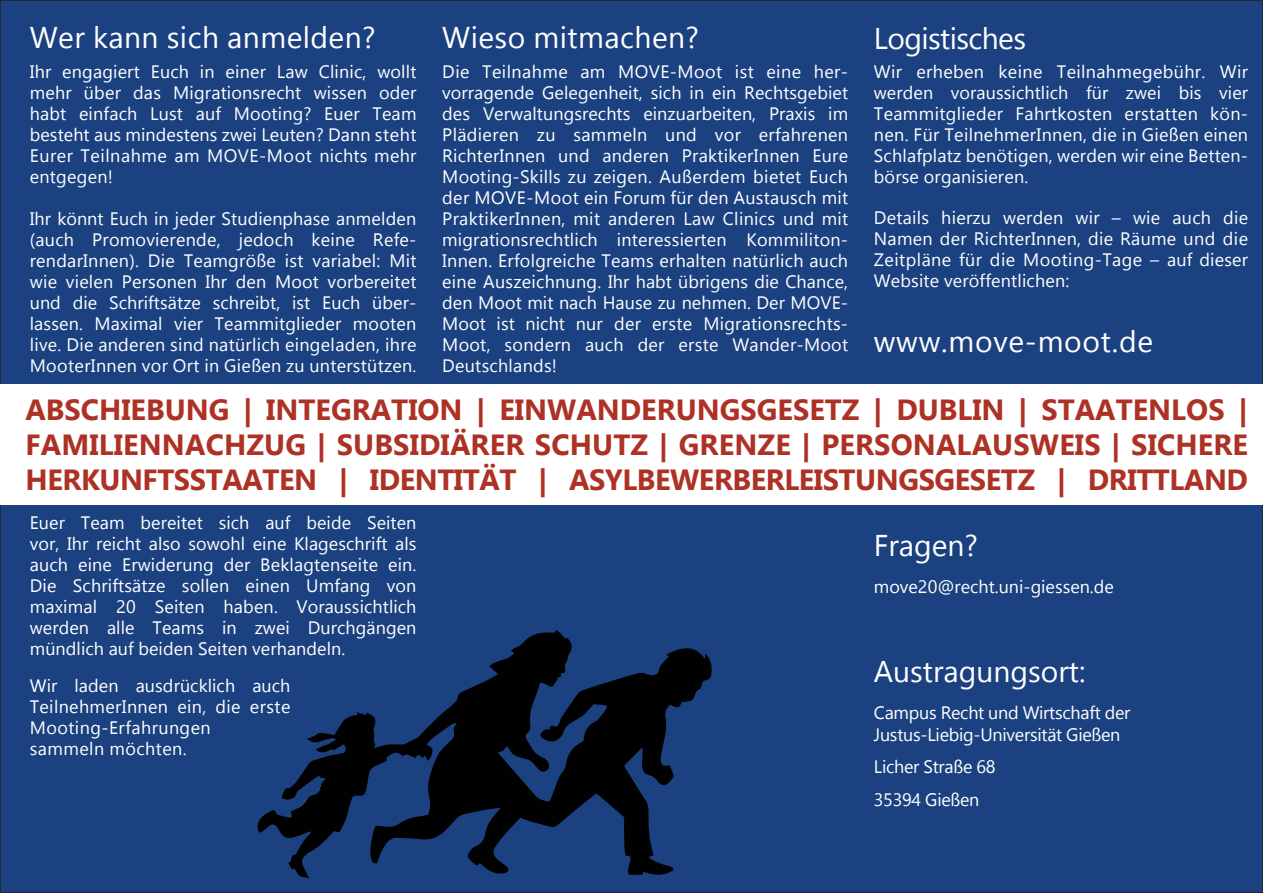
<style>
.page{position:relative;width:1263px;height:893px;background:#1b4180}
.page>*{position:absolute;margin:0;border:0;box-sizing:border-box;transform-origin:0 0}
.t1{font:30px "Gadugi";letter-spacing:.015em;color:#fff}
.t2{font:30px "Gadugi";letter-spacing:-.02em;color:#fff}
.t3{font:700 29.1px/35px "Gadugi";letter-spacing:-.015em;color:#ad3124;text-align:justify}
.t4{font:18px/21px "Gadugi";letter-spacing:.01em;color:#fff;text-align:justify}
.t5{font:18px/21.6px "Gadugi";letter-spacing:-.015em;color:#fff}
</style>
<div class="page">
<div style="left:0;top:385px;width:1263px;height:120px;background:#fff"></div>
<svg style="left:257px;top:630px;width:455px;height:248px"></svg>
<h1 class="t1" style="left:30px;top:26px;width:347px">Wer kann sich anmelden?</h1>
<p class="t4" style="left:30px;top:62px;width:388px">Ihr engagiert Euch in einer Law Clinic, wollt mehr über das Migrationsrecht wissen oder habt einfach Lust auf Mooting? Euer Team besteht aus mindestens zwei Leuten? Dann steht Eurer Teilnahme am MOVE-Moot nichts mehr entgegen!</p>
<p class="t4" style="left:30px;top:209px;width:388px">Ihr könnt Euch in jeder Studienphase anmelden (auch Promovierende, jedoch keine Refe&shy;rendarInnen). Die Teamgröße ist variabel: Mit wie vielen Personen Ihr den Moot vorbereitet und die Schriftsätze schreibt, ist Euch über&shy;lassen. Maximal vier Teammitglieder mooten live. Die anderen sind natürlich eingeladen, ihre MooterInnen vor Ort in Gießen zu unterstützen.</p>
<h1 class="t1" style="left:442px;top:26px;width:258px">Wieso mitmachen?</h1>
<p class="t4" style="left:442px;top:62px;width:407px">Die Teilnahme am MOVE-Moot ist eine her&shy;vorragende Gelegenheit, sich in ein Rechtsgebiet des Verwaltungsrechts einzuarbeiten, Praxis im Plädieren zu sammeln und vor erfahrenen RichterInnen und anderen PraktikerInnen Eure Mooting-Skills zu zeigen. Außerdem bietet Euch der MOVE-Moot ein Forum für den Austausch mit PraktikerInnen, mit anderen Law Clinics und mit migrationsrechtlich interessierten Kommiliton-Innen. Erfolgreiche Teams erhalten natürlich auch eine Auszeichnung. Ihr habt übrigens die Chance, den Moot mit nach Hause zu nehmen. Der MOVE-Moot ist nicht nur der erste Migrationsrechts-Moot, sondern auch der erste Wander-Moot Deutschlands!</p>
<h1 class="t2" style="left:874px;top:27px;width:154px">Logistisches</h1>
<p class="t4" style="left:874px;top:63px;width:376px">Wir erheben keine Teilnahmegebühr. Wir werden voraussichtlich für zwei bis vier Teammitglieder Fahrtkosten erstatten kön&shy;nen. Für TeilnehmerInnen, die in Gießen einen Schlafplatz benötigen, werden wir eine Betten&shy;börse organisieren.</p>
<p class="t4" style="left:874px;top:209px;width:376px">Details hierzu werden wir – wie auch die Namen der RichterInnen, die Räume und die Zeitpläne für die Mooting-Tage – auf dieser Website veröffentlichen:</p>
<h1 class="t1" style="left:874px;top:330px;width:281px">www.move-moot.de</h1>
<h2 class="t3" style="left:26px;top:395px;width:1224px">ABSCHIEBUNG | INTEGRATION | EINWANDERUNGSGESETZ | DUBLIN | STAATENLOS | FAMILIENNACHZUG | SUBSIDIÄRER SCHUTZ | GRENZE | PERSONALAUSWEIS | SICHERE HERKUNFTSSTAATEN | IDENTITÄT | ASYLBEWERBERLEISTUNGSGESETZ | DRITTLAND</h2>
<p class="t4" style="left:30px;top:514px;width:388px">Euer Team bereitet sich auf beide Seiten vor, Ihr reicht also sowohl eine Klageschrift als auch eine Erwiderung der Beklagtenseite ein.<br>Die Schriftsätze sollen einen Umfang von maximal 20 Seiten haben. Voraussichtlich werden alle Teams in zwei Durchgängen mündlich auf beiden Seiten verhandeln.</p>
<p class="t4" style="left:30px;top:676px;width:262px;text-align:left">Wir laden ausdrücklich auch<br>TeilnehmerInnen ein, die erste<br>Mooting-Erfahrungen<br>sammeln möchten.</p>
<h1 class="t1" style="left:874px;top:534px;width:106px">Fragen?</h1>
<p class="t4" style="left:874px;top:578px;width:241px">move20@recht.uni-giessen.de</p>
<h1 class="t1" style="left:874px;top:660px;width:213px">Austragungsort:</h1>
<p class="t5" style="left:874px;top:704px;width:258px">Campus Recht und Wirtschaft der<br>Justus-Liebig-Universität Gießen</p>
<p class="t5" style="left:874px;top:752px;width:123px;line-height:32.4px">Licher Straße 68<br>35394 Gießen</p>
</div>
